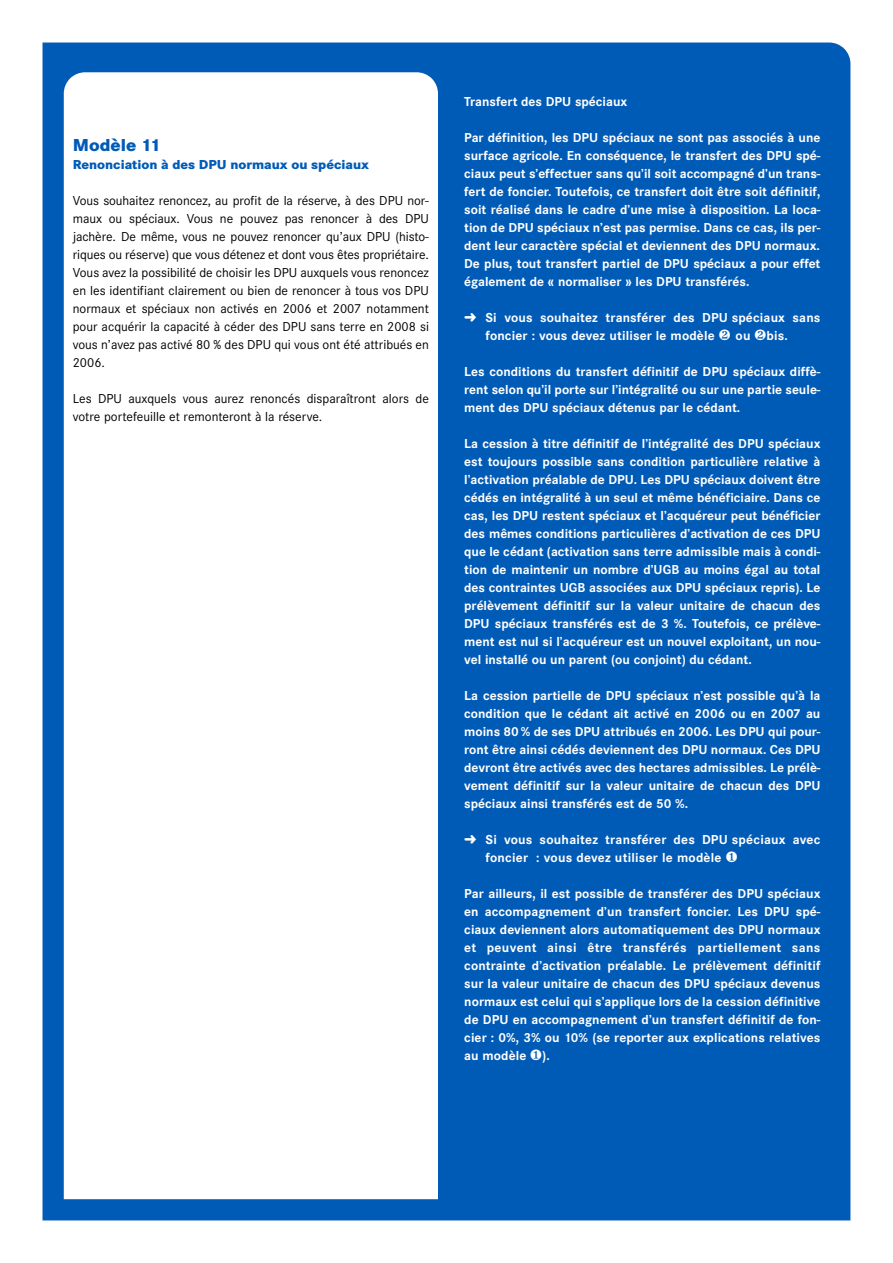
<style>
.page{position:relative;width:893px;height:1263px;background:#fff}
.page>*{position:absolute;margin:0;border:0;box-sizing:border-box;transform-origin:0 0}
.t1{font:800 18px "Corporate S";color:#005bb7}
.t2{font:700 13.5px/18px "Corporate S";color:#fff;text-align:justify}
.t3{font:13.5px/18px "Corporate S";color:#000;text-align:justify}
.t4{font:800 13.5px "Corporate S";color:#005bb7}
</style>
<div class="page">
<div style="left:43px;top:43px;width:807px;height:1177px;background:#005bb7"></div>
<svg style="left:64px;top:72px;width:374px;height:1127px"></svg>
<div style="left:455px;top:1171px;width:374px;height:28px;background:#005bb7"></div>
<div style="left:455px;top:69px;width:374px;height:1102px;background:#005bb7"></div>
<h1 class="t1" style="left:73px;top:134px;width:90px">Modèle 11</h1>
<p class="t4" style="left:73px;top:156px;width:298px">Renonciation à des DPU normaux ou spéciaux</p>
<p class="t3" style="left:73px;top:191px;width:358px">Vous souhaitez renoncez, au profit de la réserve, à des DPU nor&shy;maux ou spéciaux. Vous ne pouvez pas renoncer à des DPU jachère. De même, vous ne pouvez renoncer qu’aux DPU (histo&shy;riques ou réserve) que vous détenez et dont vous êtes propriétaire.<br>Vous avez la possibilité de choisir les DPU auxquels vous renoncez en les identifiant clairement ou bien de renoncer à tous vos DPU normaux et spéciaux non activés en 2006 et 2007 notamment pour acquérir la capacité à céder des DPU sans terre en 2008 si vous n’avez pas activé 80 % des DPU qui vous ont été attribués en 2006.</p>
<p class="t3" style="left:73px;top:389px;width:358px">Les DPU auxquels vous aurez renoncés disparaîtront alors de votre portefeuille et remonteront à la réserve.</p>
<p class="t2" style="left:464px;top:92px;width:165px">Transfert des DPU spéciaux</p>
<p class="t2" style="left:464px;top:128px;width:358px">Par définition, les DPU spéciaux ne sont pas associés à une surface agricole. En conséquence, le transfert des DPU spé&shy;ciaux peut s’effectuer sans qu’il soit accompagné d’un trans&shy;fert de foncier. Toutefois, ce transfert doit être soit définitif, soit réalisé dans le cadre d’une mise à disposition. La loca&shy;tion de DPU spéciaux n’est pas permise. Dans ce cas, ils per&shy;dent leur caractère spécial et deviennent des DPU normaux.<br>De plus, tout transfert partiel de DPU spéciaux a pour effet également de « normaliser » les DPU transférés.</p>
<p class="t2" style="left:485px;top:308px;width:336px;text-indent:-21px">➜ Si vous souhaitez transférer des DPU spéciaux sans foncier : vous devez utiliser le modèle ❷ ou ❷bis.</p>
<p class="t2" style="left:464px;top:362px;width:358px">Les conditions du transfert définitif de DPU spéciaux diffè&shy;rent selon qu’il porte sur l’intégralité ou sur une partie seule&shy;ment des DPU spéciaux détenus par le cédant.</p>
<p class="t2" style="left:464px;top:434px;width:358px">La cession à titre définitif de l’intégralité des DPU spéciaux est toujours possible sans condition particulière relative à l’activation préalable de DPU. Les DPU spéciaux doivent être cédés en intégralité à un seul et même bénéficiaire. Dans ce cas, les DPU restent spéciaux et l’acquéreur peut bénéficier des mêmes conditions particulières d’activation de ces DPU que le cédant (activation sans terre admissible mais à condi&shy;tion de maintenir un nombre d’UGB au moins égal au total des contraintes UGB associées aux DPU spéciaux repris). Le prélèvement définitif sur la valeur unitaire de chacun des DPU spéciaux transférés est de 3 %. Toutefois, ce prélève&shy;ment est nul si l’acquéreur est un nouvel exploitant, un nou&shy;vel installé ou un parent (ou conjoint) du cédant.</p>
<p class="t2" style="left:464px;top:686px;width:358px">La cession partielle de DPU spéciaux n’est possible qu’à la condition que le cédant ait activé en 2006 ou en 2007 au moins 80% de ses DPU attribués en 2006. Les DPU qui pour&shy;ront être ainsi cédés deviennent des DPU normaux. Ces DPU devront être activés avec des hectares admissibles. Le prélè&shy;vement définitif sur la valeur unitaire de chacun des DPU spéciaux ainsi transférés est de 50 %.</p>
<p class="t2" style="left:485px;top:830px;width:336px;text-indent:-21px">➜ Si vous souhaitez transférer des DPU spéciaux avec foncier : vous devez utiliser le modèle ❶</p>
<p class="t2" style="left:464px;top:884px;width:358px">Par ailleurs, il est possible de transférer des DPU spéciaux en accompagnement d’un transfert foncier. Les DPU spé&shy;ciaux deviennent alors automatiquement des DPU normaux et peuvent ainsi être transférés partiellement sans contrainte d’activation préalable. Le prélèvement définitif sur la valeur unitaire de chacun des DPU spéciaux devenus normaux est celui qui s’applique lors de la cession définitive de DPU en accompagnement d’un transfert définitif de fon&shy;cier : 0%, 3% ou 10% (se reporter aux explications relatives au modèle ❶).</p>
</div>
